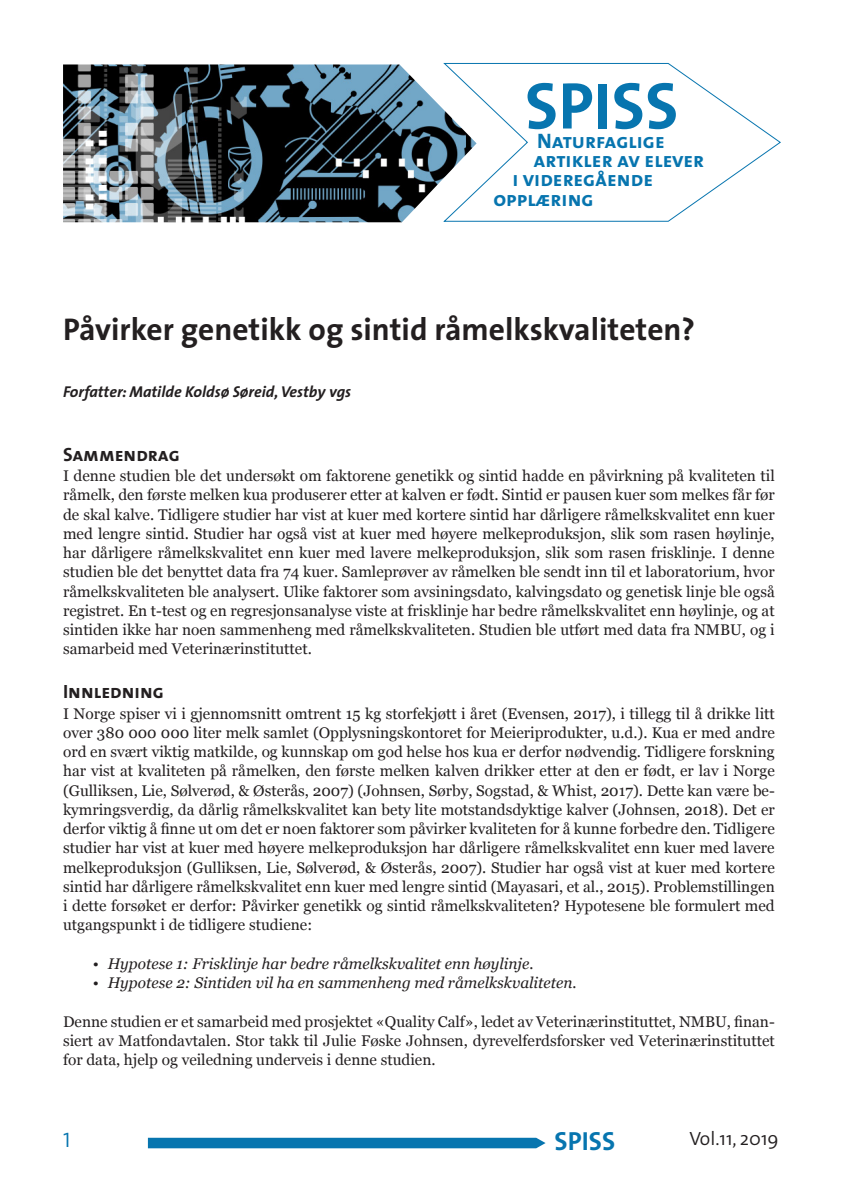
<style>
.page{position:relative;width:844px;height:1191px;background:#fff}
.page>*{position:absolute;margin:0;border:0;box-sizing:border-box;transform-origin:0 0}
.Heading_2{font:66.5px "The Sans Bold Caps";color:#0775af}
.Tittel{font:700 31.5px "The Sans";color:#231f20}
.t1{font:26.25px "The Sans Bold Caps";color:#0775af}
.Heading_2-2{font:21px "The Sans Bold Caps";color:#0775af}
.t2{font:21px "The Sans Semi Light Caps";color:#0775af}
.Mellomtittel_1{font:19.25px "The Sans Bold Caps";color:#231f20}
.t3{font:300 19.25px "The Sans";color:#231f20}
.Tittel-2{font:italic 700 15.75px "The Sans";color:#231f20}
.Brødtekst_1{font:15.4px/19.2px "Georgia";color:#231f20;text-align:justify}
.t4{font:italic 15.4px "Georgia";color:#231f20}
</style>
<div class="page">
<svg style="left:148px;top:1137px;width:397px;height:11px;background:#1a7fb5"></svg>
<img style="left:63px;top:64px;width:379px;height:158px">
<svg style="left:442px;top:63px;width:339px;height:159px"></svg>
<p class="Heading_2" style="left:524px;top:50px;width:155px">SPISS</p>
<p class="Heading_2-2" style="left:537px;top:123px;width:129px">Naturfaglige</p>
<p class="Heading_2-2" style="left:533px;top:142px;width:172px">artikler av elever</p>
<p class="Heading_2-2" style="left:512px;top:161px;width:142px">i videregående</p>
<p class="Heading_2-2" style="left:493px;top:181px;width:102px">opplæring</p>
<p class="Tittel" style="left:63px;top:303px;width:633px">Påvirker genetikk og sintid råmelkskvaliteten?</p>
<p class="Tittel-2" style="left:63px;top:379px;width:289px">Forfatter: Matilde Koldsø Søreid, Vestby vgs</p>
<p class="Mellomtittel_1" style="left:63px;top:438px;width:118px">Sammendrag</p>
<p class="Brødtekst_1" style="left:63px;top:466px;width:713px">I denne studien ble det undersøkt om faktorene genetikk og sintid hadde en påvirkning på kvaliteten til råmelk, den første melken kua produserer etter at kalven er født. Sintid er pausen kuer som melkes får før de skal kalve. Tidligere studier har vist at kuer med kortere sintid har dårligere råmelkskvalitet enn kuer med lengre sintid. Studier har også vist at kuer med høyere melkeproduksjon, slik som rasen høylinje, har dårligere råmelkskvalitet enn kuer med lavere melkeproduksjon, slik som rasen frisklinje. I denne studien ble det benyttet data fra 74 kuer. Samleprøver av råmelken ble sendt inn til et laboratorium, hvor råmelkskvaliteten ble analysert. Ulike faktorer som avsiningsdato, kalvingsdato og genetisk linje ble også registret. En t-test og en regresjonsanalyse viste at frisklinje har bedre råmelkskvalitet enn høylinje, og at sintiden ikke har noen sammenheng med råmelkskvaliteten. Studien ble utført med data fra NMBU, og i samarbeid med Veterinærinstituttet.</p>
<p class="Mellomtittel_1" style="left:63px;top:675px;width:102px">Innledning</p>
<p class="Brødtekst_1" style="left:63px;top:704px;width:713px">I Norge spiser vi i gjennomsnitt omtrent 15 kg storfekjøtt i året (Evensen, 2017), i tillegg til å drikke litt over 380 000 000 liter melk samlet (Opplysningskontoret for Meieriprodukter, u.d.). Kua er med andre ord en svært viktig matkilde, og kunnskap om god helse hos kua er derfor nødvendig. Tidligere forskning har vist at kvaliteten på råmelken, den første melken kalven drikker etter at den er født, er lav i Norge (Gulliksen, Lie, Sølverød, &amp; Østerås, 2007) (Johnsen, Sørby, Sogstad, &amp; Whist, 2017). Dette kan være be&shy;kymringsverdig, da dårlig råmelkskvalitet kan bety lite motstandsdyktige kalver (Johnsen, 2018). Det er derfor viktig å finne ut om det er noen faktorer som påvirker kvaliteten for å kunne forbedre den. Tidligere studier har vist at kuer med høyere melkeproduksjon har dårligere råmelkskvalitet enn kuer med lavere melkeproduksjon (Gulliksen, Lie, Sølverød, &amp; Østerås, 2007). Studier har også vist at kuer med kortere sintid har dårligere råmelkskvalitet enn kuer med lengre sintid (Mayasari, et al., 2015). Problemstillingen i dette forsøket er derfor: Påvirker genetikk og sintid råmelkskvaliteten? Hypotesene ble formulert med utgangspunkt i de tidligere studiene:</p>
<p class="t4" style="left:93px;top:954px;width:442px">• Hypotese 1: Frisklinje har bedre råmelkskvalitet enn høylinje.</p>
<p class="t4" style="left:93px;top:973px;width:485px">• Hypotese 2: Sintiden vil ha en sammenheng med råmelkskvaliteten.</p>
<p class="Brødtekst_1" style="left:63px;top:1012px;width:713px">Denne studien er et samarbeid med prosjektet «Quality Calf», ledet av Veterinærinstituttet, NMBU, finan&shy;siert av Matfondavtalen. Stor takk til Julie Føske Johnsen, dyrevelferdsforsker ved Veterinærinstituttet for data, hjelp og veiledning underveis i denne studien.</p>
<p class="t2" style="left:63px;top:1122px;width:9px">1</p>
<h3 class="t1" style="left:554px;top:1119px;width:62px">SPISS</h3>
<p class="t3" style="left:689px;top:1122px;width:91px">Vol.11, 2019</p>
</div>
